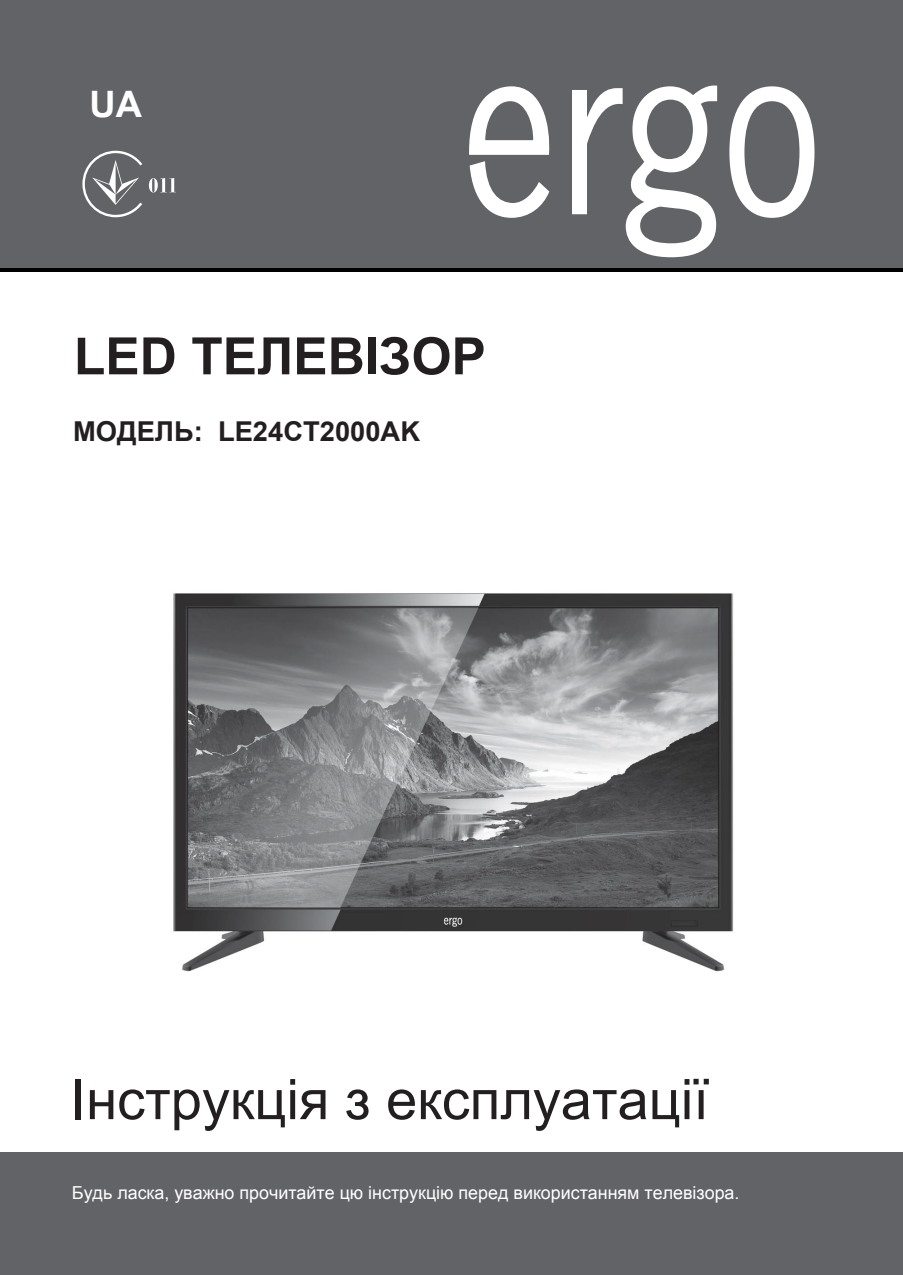
<style>
.page{position:relative;width:903px;height:1275px;background:#fff}
.page>*{position:absolute;margin:0;border:0;box-sizing:border-box;transform-origin:0 0}
.t1{font:56px "Arial";color:#231f20}
.t2{font:700 51.45px "Arial";color:#231f20}
.t3{font:700 36.4px "Arial";color:#fff}
.t4{font:700 27.3px "Arial";color:#231f20}
.t5{font:17.85px "Arial";color:#fff}
.s1{font-size:27.47px}
</style>
<div class="page">
<svg style="left:0;top:267px;width:903px;height:5px;background:#131314"></svg>
<div style="left:0;top:0;width:903px;height:267px;background:#626366"></div>
<svg style="left:470px;top:85px;width:344px;height:172px"></svg>
<div style="left:0;top:1153px;width:903px;height:122px;background:#626366"></div>
<svg style="left:82px;top:151px;width:60px;height:66px"></svg>
<svg style="left:149px;top:178px;width:27px;height:15px"></svg>
<img style="left:173px;top:593px;width:561px;height:379px">
<h3 class="t3" style="left:90px;top:80px;width:54px">UA</h3>
<h2 class="t2" style="left:74px;top:322px;width:414px">LED ТЕЛЕВІЗОР</h2>
<h3 class="t4" style="left:73px;top:414px;width:348px"><span class="s1">МОДЕЛЬ:</span> LE24CT2000AK</h3>
<h1 class="t1" style="left:71px;top:1063px;width:640px">Інструкція з експлуатації</h1>
<p class="t5" style="left:72px;top:1181px;width:669px">Будь ласка, уважно прочитайте цю інструкцію перед використанням телевізора.</p>
</div>
